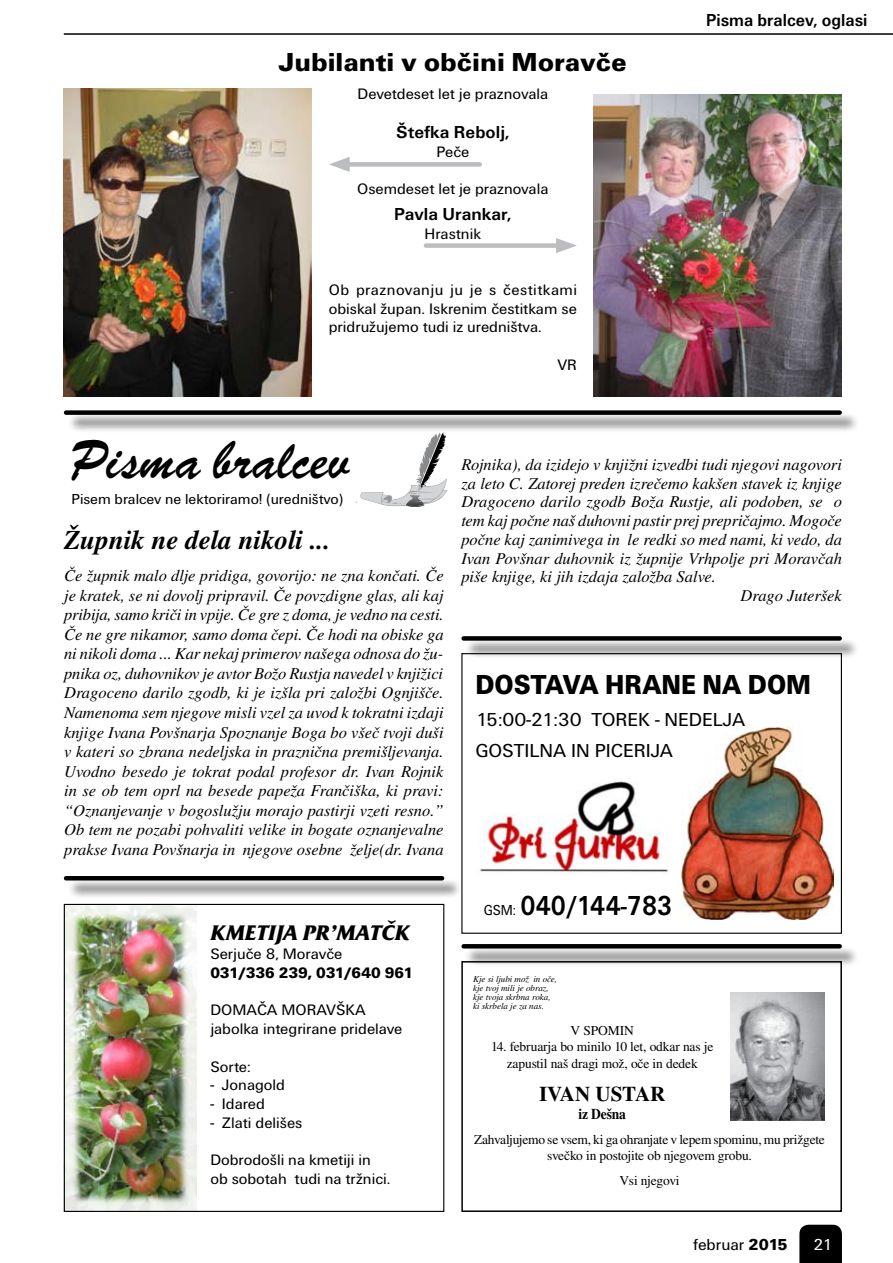
<style>
.page{position:relative;width:893px;height:1263px;background:#fff}
.page>*{position:absolute;margin:0;border:0;box-sizing:border-box;transform-origin:0 0}
.t1{font:55.5px "Brush Scr DEE";color:#000;scale:.9 1}
.t2{font:28.5px "Unitus TEE Blac";color:#000;scale:.9 1}
.t3{font:700 28.5px "Unitus TEE";color:#000;scale:.85 1}
.t4{font:27px "Unitus TEE Blac";color:#000}
.t5{font:italic 500 27px "Nimbus Rom No 9 LEE";color:#000}
.t6{font:italic 700 21px "Friz Qua TEE";color:#000}
.t7{font:500 21px "Nimbus Rom No 9 LEE";color:#000}
.t8{font:19.5px/32px "Unitus TEE";color:#000}
.t9{font:700 18px "Unitus TEE";color:#000}
.t10{font:700 18px "Unitus TEE";color:#000;scale:.95 1}
.t11{font:italic 16.5px/19.5px "Nimbus Rom No 9 LEE";color:#000;text-align:justify}
.t12{font:16.5px "Unitus TEE";color:#000}
.t13{font:16.5px "Unitus TEE";color:#fff}
.t14{font:15.75px/18.8px "Unitus TEE";color:#000}
.t15{font:15.75px "Unitus TEE Blac";color:#000}
.t16{font:15px "Unitus TEE";color:#000}
.t17{font:500 15px "Nimbus Rom No 9 LEE";letter-spacing:-.01em;color:#000;scale:.9 1}
.t18{font:13.5px/16.2px "Nimbus Rom No 9 LEE";letter-spacing:-.01em;color:#000;text-align:center}
.t19{font:italic 9px/9px "Nimbus Rom No 9 LEE";color:#000}
.s1{font-weight:400;font-size:15px}
.s2{font-family:"Unitus TEE Blac"}
</style>
<div class="page">
<div style="left:66px;top:878px;width:396px;height:21px;background:#000;opacity:.75"></div>
<hr style="left:66px;top:876px;width:376px;height:4px;background:#000">
<img style="left:479px;top:781px;width:190px;height:94px">
<img style="left:681px;top:726px;width:152px;height:194px">
<div style="left:461px;top:961px;width:381px;height:251px;border:2px solid #000"></div>
<img style="left:730px;top:993px;width:95px;height:127px">
<div style="left:63px;top:904px;width:134px;height:309px;background:#fff;opacity:.9"></div>
<div style="left:64px;top:904px;width:380px;height:308px;border:1px solid #000"></div>
<div style="left:66px;top:413px;width:793px;height:21px;background:#000;opacity:.75"></div>
<div style="left:66px;top:410px;width:774px;height:5px;background:#000"></div>
<div style="left:426px;top:243px;width:138px;height:5px;background:#bcbdc0"></div>
<svg style="left:556px;top:238px;width:21px;height:15px"></svg>
<div style="left:341px;top:162px;width:139px;height:5px;background:#bcbdc0"></div>
<svg style="left:329px;top:157px;width:21px;height:15px"></svg>
<img style="left:64px;top:88px;width:248px;height:308px">
<img style="left:594px;top:95px;width:248px;height:301px">
<div style="left:464px;top:946px;width:395px;height:21px;background:#000;opacity:.75"></div>
<svg style="left:464px;top:944px;width:376px;height:4px;background:#030303"></svg>
<div style="left:464px;top:638px;width:395px;height:21px;background:#000;opacity:.75"></div>
<div style="left:464px;top:636px;width:376px;height:5px;background:#000"></div>
<svg style="left:356px;top:432px;width:91px;height:75px"></svg>
<div style="left:799px;top:1225px;width:43px;height:38px;background:#000"></div>
<hr style="left:64px;top:33px;width:829px;height:2px;background:#000">
<h3 class="t4" style="left:279px;top:47px;width:350px">Jubilanti v občini Moravče</h3>
<p class="t14" style="left:357px;top:84px;width:192px">Devetdeset let je praznovala</p>
<p class="t9" style="left:396px;top:122px;width:115px">Štefka Rebolj,</p>
<p class="t14" style="left:436px;top:142px;width:35px">Peče</p>
<p class="t14" style="left:357px;top:180px;width:193px">Osemdeset let je praznovala</p>
<p class="t9" style="left:394px;top:204px;width:119px">Pavla Urankar,</p>
<p class="t14" style="left:425px;top:224px;width:58px">Hrastnik</p>
<p class="t14" style="left:329px;top:281px;width:250px;text-align:justify">Ob praznovanju ju je s čestitkami obiskal župan. Iskrenim čestitkam se pridružujemo tudi iz uredništva.</p>
<p class="t14" style="left:557px;top:356px;width:21px">VR</p>
<p class="t10" style="left:706px;top:10px;width:171px">Pisma bralcev, oglasi</p>
<h1 class="t1" style="left:72px;top:428px;width:310px">Pisma bralcev</h1>
<p class="t16" style="left:71px;top:491px;width:273px">Pisem bralcev ne lektoriramo! (uredništvo)</p>
<h3 class="t5" style="left:64px;top:523px;width:268px">Župnik ne dela nikoli ...</h3>
<p class="t11" style="left:64px;top:566px;width:381px">Če župnik malo dlje pridiga, govorijo: ne zna končati. Če je kratek, se ni dovolj pripravil. Če povzdigne glas, ali kaj pribija, samo kriči in vpije. Če gre z doma, je vedno na cesti.<br>Če ne gre nikamor, samo doma čepi. Če hodi na obiske ga ni nikoli doma ... Kar nekaj primerov našega odnosa do žu&shy;pnika oz, duhovnikov je avtor Božo Rustja navedel v knjižici Dragoceno darilo zgodb, ki je izšla pri založbi Ognjišče.<br>Namenoma sem njegove misli vzel za uvod k tokratni izdaji knjige Ivana Povšnarja Spoznanje Boga bo všeč tvoji duši v kateri so zbrana nedeljska in praznična premišljevanja.<br>Uvodno besedo je tokrat podal profesor dr. Ivan Rojnik in se ob tem oprl na besede papeža Frančiška, ki pravi: “Oznanjevanje v bogoslužju morajo pastirji vzeti resno.” Ob tem ne pozabi pohvaliti velike in bogate oznanjevalne prakse Ivana Povšnarja in njegove osebne želje(dr. Ivana</p>
<p class="t6" style="left:210px;top:920px;width:201px">KMETIJA PR’MATČK</p>
<p class="t14" style="left:210px;top:945px;width:134px">Serjuče 8, Moravče</p>
<p class="t15" style="left:210px;top:964px;width:204px">031/336 239, 031/640 961</p>
<p class="t14" style="left:210px;top:1001px;width:194px">DOMAČA MORAVŠKA jabolka integrirane pridelave</p>
<p class="t14" style="left:210px;top:1057px;width:42px">Sorte:</p>
<p class="t14" style="left:210px;top:1076px;width:76px">- Jonagold</p>
<p class="t14" style="left:210px;top:1095px;width:56px">- Idared</p>
<p class="t14" style="left:210px;top:1113px;width:94px">- Zlati delišes</p>
<p class="t14" style="left:210px;top:1151px;width:182px">Dobrodošli na kmetiji in ob sobotah tudi na tržnici.</p>
<p class="t11" style="left:461px;top:455px;width:382px">Rojnika), da izidejo v knjižni izvedbi tudi njegovi nagovori</p>
<p class="t11" style="left:461px;top:473px;width:382px">za leto C. Zatorej preden izrečemo kakšen stavek iz knjige</p>
<p class="t11" style="left:461px;top:492px;width:382px">Dragoceno darilo zgodb Boža Rustje, ali podoben, se o</p>
<p class="t11" style="left:461px;top:511px;width:382px">tem kaj počne naš duhovni pastir prej prepričajmo. Mogoče</p>
<p class="t11" style="left:461px;top:530px;width:382px">počne kaj zanimivega in le redki so med nami, ki vedo, da</p>
<p class="t11" style="left:461px;top:548px;width:382px">Ivan Povšnar duhovnik iz župnije Vrhpolje pri Moravčah</p>
<p class="t11" style="left:461px;top:567px;width:256px">piše knjige, ki jih izdaja založba Salve.</p>
<p class="t11" style="left:740px;top:586px;width:103px">Drago Juteršek</p>
<h2 class="t2" style="left:475px;top:668px;width:374px">DOSTAVA HRANE NA DOM</h2>
<p class="t8" style="left:475px;top:703px;width:271px">15:00-21:30 TOREK - NEDELJA<br>GOSTILNA IN PICERIJA</p>
<h2 class="t3" style="left:484px;top:889px;width:223px"><span class="s1">GSM:</span> 040/144-783</h2>
<p class="t19" style="left:473px;top:974px;width:86px">Kje si ljubi mož in oče, kje tvoj mili je obraz, kje tvoja skrbna roka, ki skrbela je za nas.</p>
<p class="t18" style="left:571px;top:1023px;width:65px">V SPOMIN</p>
<p class="t18" style="left:491px;top:1039px;width:224px">14. februarja bo minilo 10 let, odkar nas je zapustil naš dragi mož, oče in dedek</p>
<p class="t7" style="left:539px;top:1081px;width:128px">IVAN USTAR</p>
<p class="t17" style="left:578px;top:1105px;width:54px">iz Dešna</p>
<p class="t18" style="left:474px;top:1131px;width:352px">Zahvaljujemo se vsem, ki ga ohranjate v lepem spominu, mu prižgete svečko in postojite ob njegovem grobu.</p>
<p class="t18" style="left:619px;top:1172px;width:62px">Vsi njegovi</p>
<p class="t12" style="left:693px;top:1235px;width:96px">februar <span class="s2">2015</span></p>
<p class="t13" style="left:813px;top:1235px;width:20px">21</p>
</div>
